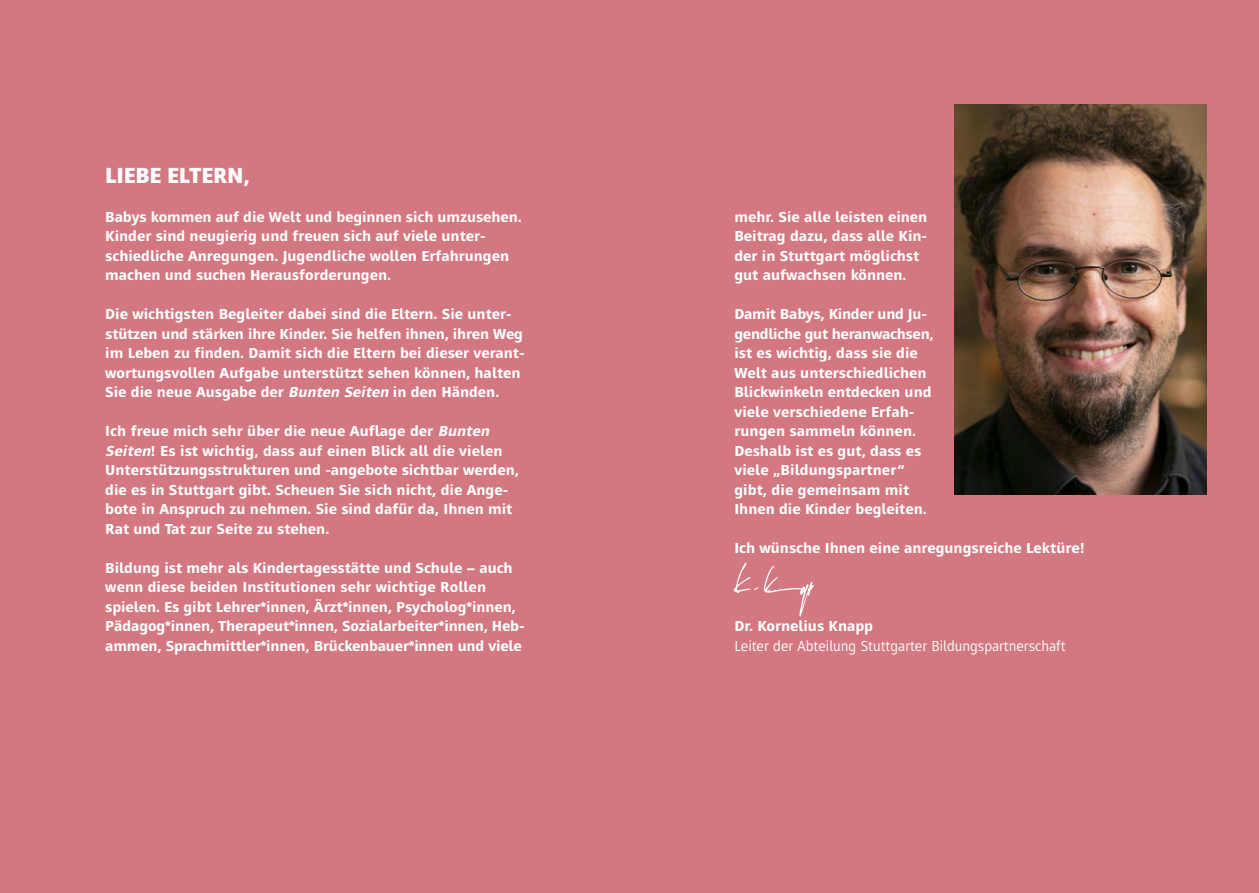
<style>
.page{position:relative;width:1259px;height:893px;background:#d37780}
.page>*{position:absolute;margin:0;border:0;box-sizing:border-box;transform-origin:0 0}
.t1{font:800 22.5px "Mayberry Pro";letter-spacing:-.005em;color:#fff;scale:.95 1}
.t2{font:700 15px/19.5px "Mayberry Pro";color:#fff}
.t3{font:15px "Mayberry Pro";color:#fff}
.s1{font-style:italic}
</style>
<div class="page">
<img style="left:955px;top:105px;width:251px;height:390px">
<svg style="left:764px;top:566px;width:50px;height:50px"></svg>
<svg style="left:733px;top:562px;width:25px;height:31px"></svg>
<h1 class="t1" style="left:105px;top:160px;width:153px">LIEBE ELTERN,</h1>
<p class="t2" style="left:105px;top:206px;width:418px">Babys kommen auf die Welt und beginnen sich umzusehen.<br>Kinder sind neugierig und freuen sich auf viele unter&shy;schiedliche Anregungen. Jugendliche wollen Erfahrungen machen und suchen Herausforderungen.</p>
<p class="t2" style="left:105px;top:304px;width:421px">Die wichtigsten Begleiter dabei sind die Eltern. Sie unter&shy;stützen und stärken ihre Kinder. Sie helfen ihnen, ihren Weg im Leben zu finden. Damit sich die Eltern bei dieser verant&shy;wortungsvollen Aufgabe unterstützt sehen können, halten Sie die neue Ausgabe der <span class="s1">Bunten Seiten</span> in den Händen.</p>
<p class="t2" style="left:105px;top:421px;width:415px">Ich freue mich sehr über die neue Auflage der <span class="s1">Bunten Seiten</span>! Es ist wichtig, dass auf einen Blick all die vielen Unterstützungsstrukturen und -angebote sichtbar werden, die es in Stuttgart gibt. Scheuen Sie sich nicht, die Ange&shy;bote in Anspruch zu nehmen. Sie sind dafür da, Ihnen mit Rat und Tat zur Seite zu stehen.</p>
<p class="t2" style="left:105px;top:557px;width:421px">Bildung ist mehr als Kindertagesstätte und Schule – auch wenn diese beiden Institutionen sehr wichtige Rollen spielen. Es gibt Lehrer*innen, Ärzt*innen, Psycholog*innen, Pädagog*innen, Therapeut*innen, Sozialarbeiter*innen, Heb&shy;ammen, Sprachmittler*innen, Brückenbauer*innen und viele</p>
<p class="t2" style="left:734px;top:206px;width:194px">mehr. Sie alle leisten einen<br>Beitrag dazu, dass alle Kin&shy;der in Stuttgart möglichst gut aufwachsen können.</p>
<p class="t2" style="left:734px;top:304px;width:201px">Damit Babys, Kinder und Ju&shy;gendliche gut heranwachsen, ist es wichtig, dass sie die<br>Welt aus unterschiedlichen<br>Blickwinkeln entdecken und viele verschiedene Erfah&shy;rungen sammeln können.<br>Deshalb ist es gut, dass es viele „Bildungspartner“ gibt, die gemeinsam mit<br>Ihnen die Kinder begleiten.</p>
<p class="t2" style="left:734px;top:538px;width:352px">Ich wünsche Ihnen eine anregungsreiche Lektüre!</p>
<p class="t2" style="left:734px;top:616px;width:140px">Dr. Kornelius Knapp</p>
<p class="t3" style="left:734px;top:636px;width:333px">Leiter der Abteilung Stuttgarter Bildungspartnerschaft</p>
</div>
